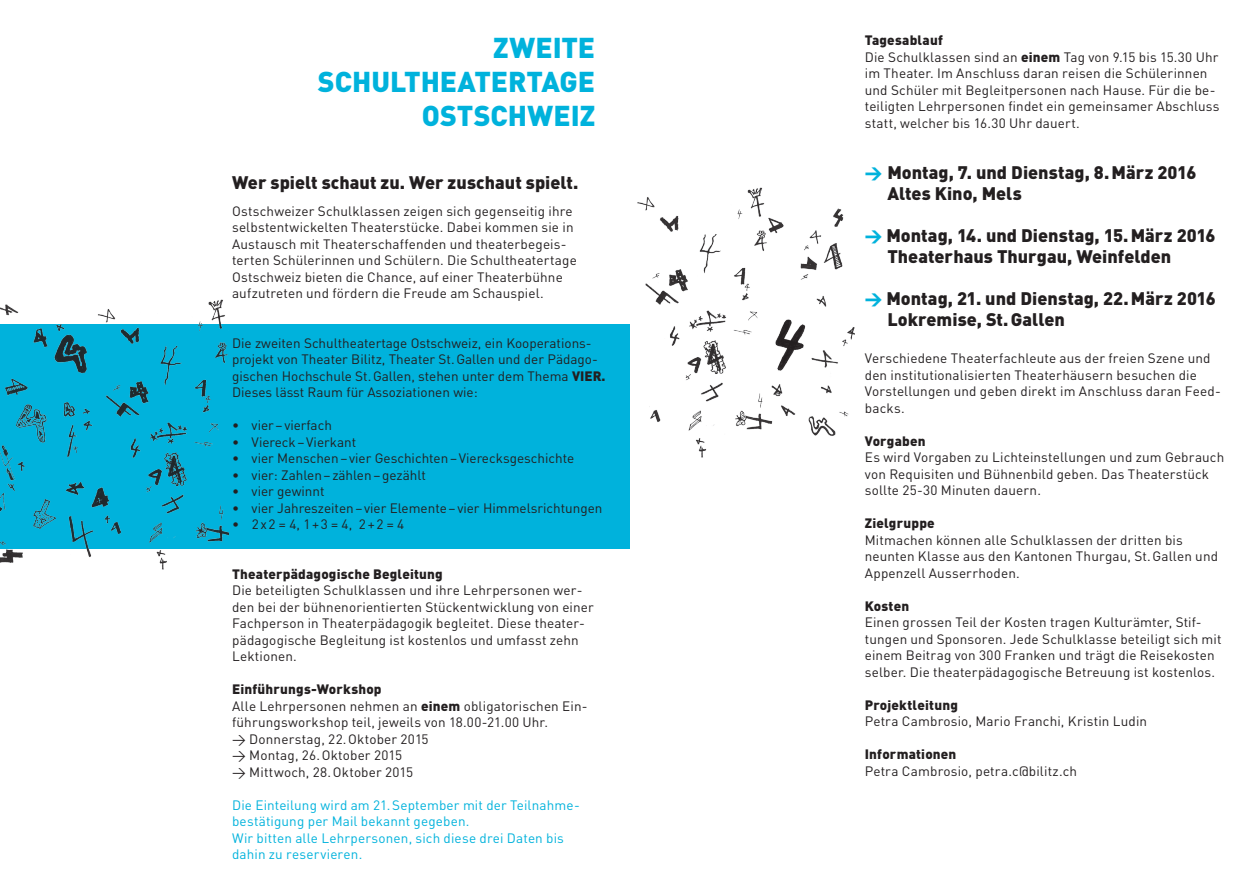
<style>
.page{position:relative;width:1259px;height:893px;background:#fff}
.page>*{position:absolute;margin:0;border:0;box-sizing:border-box;transform-origin:0 0}
.t1{font:900 28.35px/34px "DIN";color:#00b2dc;text-align:right}
.t2{font:900 18px/21px "DIN";color:#231f20}
.t3{font:13.5px/16.5px "DIN";letter-spacing:.01em;color:#231f20}
.t4{font:13.5px/16.5px "DIN";letter-spacing:.01em;color:#00b2dc}
.t5{font:900 13.5px "DIN";letter-spacing:.015em;color:#231f20}
.s1{font-weight:900}
.s2{font-size:17.25px;color:#00b2dc}
</style>
<div class="page">
<div style="left:0;top:324px;width:629px;height:225px;background:#00b2dc"></div>
<img style="left:0;top:299px;width:229px;height:271px">
<img style="left:637px;top:187px;width:218px;height:271px">
<h1 class="t1" style="left:318px;top:29px;width:279px">ZWEITE<br>SCHULTHEATERTAGE<br>OSTSCHWEIZ</h1>
<p class="t3" style="left:865px;top:32px;width:356px"><span class="s1">Tagesablauf<br></span>Die Schulklassen sind an <span class="s1">einem</span> Tag von 9.15 bis 15.30 Uhr im Theater. Im Anschluss daran reisen die Schülerinnen und Schüler mit Begleitpersonen nach Hause. Für die be&shy;teiligten Lehrpersonen findet ein gemeinsamer Abschluss statt, welcher bis 16.30 Uhr dauert.</p>
<h2 class="t2" style="left:887px;top:161px;width:310px;text-indent:-22px"><span class="s2">&gt;</span> Montag, 7. und Dienstag, 8. März 2016<br>Altes Kino, Mels</h2>
<h2 class="t2" style="left:887px;top:224px;width:330px;text-indent:-22px"><span class="s2">&gt;</span> Montag, 14. und Dienstag, 15. März 2016<br>Theaterhaus Thurgau, Weinfelden</h2>
<h2 class="t2" style="left:887px;top:287px;width:330px;text-indent:-22px"><span class="s2">&gt;</span> Montag, 21. und Dienstag, 22. März 2016<br>Lokremise, St. Gallen</h2>
<p class="t3" style="left:865px;top:350px;width:357px">Verschiedene Theaterfachleute aus der freien Szene und den institutionalisierten Theaterhäusern besuchen die Vorstellungen und geben direkt im Anschluss daran Feed&shy;backs.</p>
<p class="t5" style="left:865px;top:432px;width:62px">Vorgaben</p>
<p class="t3" style="left:865px;top:449px;width:361px">Es wird Vorgaben zu Lichteinstellungen und zum Gebrauch von Requisiten und Bühnenbild geben. Das Theaterstück sollte 25-30 Minuten dauern.</p>
<p class="t5" style="left:865px;top:514px;width:71px">Zielgruppe</p>
<p class="t3" style="left:865px;top:531px;width:355px">Mitmachen können alle Schulklassen der dritten bis neunten Klasse aus den Kantonen Thurgau, St.Gallen und<br>Appenzell Ausserrhoden.</p>
<p class="t5" style="left:865px;top:597px;width:46px">Kosten</p>
<p class="t3" style="left:865px;top:614px;width:358px">Einen grossen Teil der Kosten tragen Kulturämter, Stif&shy;tungen und Sponsoren. Jede Schulklasse beteiligt sich mit einem Beitrag von 300 Franken und trägt die Reisekosten selber. Die theaterpädagogische Betreuung ist kostenlos.</p>
<p class="t5" style="left:865px;top:696px;width:95px">Projektleitung</p>
<p class="t3" style="left:865px;top:713px;width:284px">Petra Cambrosio, Mario Franchi, Kristin Ludin</p>
<p class="t5" style="left:865px;top:745px;width:93px">Informationen</p>
<p class="t3" style="left:865px;top:762px;width:214px">Petra Cambrosio, petra.c@bilitz.ch</p>
<h2 class="t2" style="left:232px;top:171px;width:348px">Wer spielt schaut zu. Wer zuschaut spielt.</h2>
<p class="t3" style="left:232px;top:202px;width:346px">Ostschweizer Schulklassen zeigen sich gegenseitig ihre selbstentwickelten Theaterstücke. Dabei kommen sie in Austausch mit Theaterschaffenden und theaterbegeis&shy;terten Schülerinnen und Schülern. Die Schultheatertage Ostschweiz bieten die Chance, auf einer Theaterbühne aufzutreten und fördern die Freude am Schauspiel.</p>
<p class="t3" style="left:232px;top:334px;width:375px">Die zweiten Schultheatertage Ostschweiz, ein Kooperations&shy;projekt von Theater Bilitz, Theater St.Gallen und der Pädago&shy;gischen Hochschule St.Gallen, stehen unter dem Thema <span class="s1">VIER.<br></span>Dieses lässt Raum für Assoziationen wie:</p>
<p class="t3" style="left:232px;top:417px;width:101px">• vier–vierfach</p>
<p class="t3" style="left:232px;top:433px;width:126px">• Viereck–Vierkant</p>
<p class="t3" style="left:232px;top:450px;width:344px">• vier Menschen–vier Geschichten–Vierecksgeschichte</p>
<p class="t3" style="left:232px;top:466px;width:195px">• vier: Zahlen–zählen–gezählt</p>
<p class="t3" style="left:232px;top:483px;width:94px">• vier gewinnt</p>
<p class="t3" style="left:232px;top:499px;width:372px">• vier Jahreszeiten–vier Elemente–vier Himmelsrichtungen</p>
<p class="t3" style="left:232px;top:516px;width:174px">• 2x2 = 4, 1+3 = 4, 2+2 = 4</p>
<p class="t5" style="left:232px;top:565px;width:212px">Theaterpädagogische Begleitung</p>
<p class="t3" style="left:232px;top:582px;width:363px">Die beteiligten Schulklassen und ihre Lehrpersonen wer&shy;den bei der bühnenorientierten Stückentwicklung von einer Fachperson in Theaterpädagogik begleitet. Diese theater&shy;pädagogische Begleitung ist kostenlos und umfasst zehn Lektionen.</p>
<p class="t3" style="left:232px;top:681px;width:357px"><span class="s1">Einführungs-Workshop<br></span>Alle Lehrpersonen nehmen an <span class="s1">einem</span> obligatorischen Ein&shy;führungsworkshop teil, jeweils von 18.00-21.00 Uhr.<br>&gt; Donnerstag, 22.Oktober 2015<br>&gt; Montag, 26.Oktober 2015<br>&gt; Mittwoch, 28.Oktober 2015</p>
<p class="t4" style="left:232px;top:796px;width:349px">Die Einteilung wird am 21.September mit der Teilnahme&shy;bestätigung per Mail bekannt gegeben.<br>Wir bitten alle Lehrpersonen, sich diese drei Daten bis dahin zu reservieren.</p>
</div>
